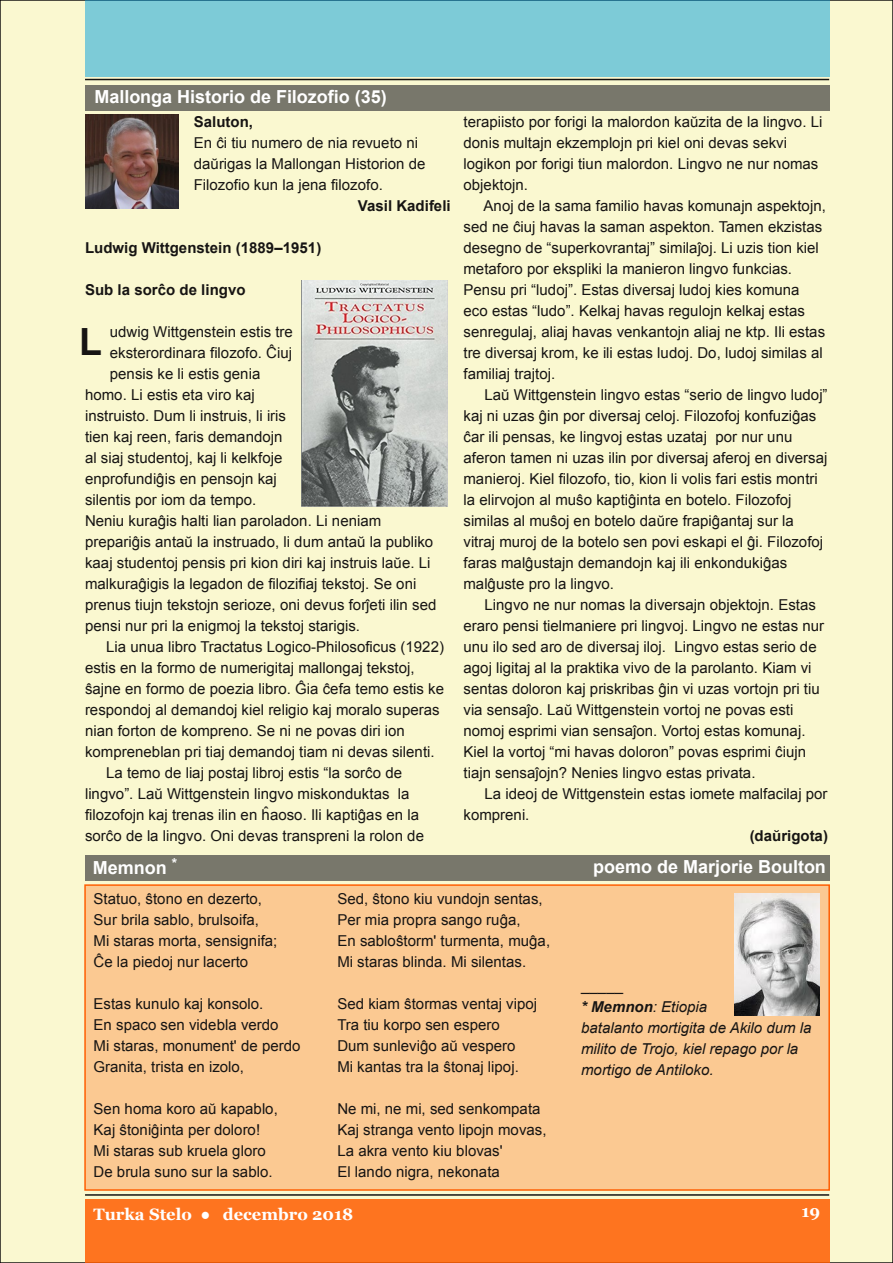
<style>
.page{position:relative;width:893px;height:1263px;background:#faf8d0}
.page>*{position:absolute;margin:0;border:0;box-sizing:border-box;transform-origin:0 0}
.t1{font:700 37.5px "Arial";color:#161413}
.t2{font:700 18px "Arial";color:#fff}
.t3{font:700 16.5px "Georgia";color:#fff}
.t4{font:15px/21px "Arial";letter-spacing:.005em;color:#161413}
.t5{font:italic 15px/21px "Arial";letter-spacing:.005em;color:#161413}
.t6{font:700 15px "Arial";letter-spacing:.005em;color:#161413}
.s1{font-style:normal}
.s2{font-weight:700}
</style>
<div class="page">
<div style="left:85px;top:1199px;width:744px;height:64px;background:#fe741f"></div>
<hr style="left:85px;top:1194px;width:744px;height:2px;background:#161413">
<div style="left:85px;top:0;width:744px;height:77px;background:#7dcbd7"></div>
<hr style="left:85px;top:79px;width:744px;height:1px;background:#161413">
<div style="left:85px;top:885px;width:744px;height:305px;background:#fbc992"></div>
<div style="left:84px;top:884px;width:746px;height:307px;border:2px solid #ff5f03"></div>
<div style="left:85px;top:85px;width:744px;height:26px;background:#78776b"></div>
<img style="left:85px;top:115px;width:93px;height:93px">
<img style="left:301px;top:281px;width:146px;height:226px">
<div style="left:85px;top:855px;width:744px;height:25px;background:#78776b"></div>
<img style="left:734px;top:893px;width:85px;height:122px">
<p class="t2" style="left:94px;top:87px;width:294px">Mallonga Historio de Filozofio (35)</p>
<p class="t6" style="left:194px;top:114px;width:61px">Saluton,</p>
<p class="t4" style="left:194px;top:133px;width:233px">En ĉi tiu numero de nia revueto ni daŭrigas la Mallongan Historion de<br>Filozofio kun la jena filozofo.</p>
<p class="t6" style="left:358px;top:198px;width:94px">Vasil Kadifeli</p>
<p class="t6" style="left:85px;top:240px;width:238px">Ludwig Wittgenstein (1889–1951)</p>
<p class="t6" style="left:85px;top:282px;width:162px">Sub la sorĉo de lingvo</p>
<p class="t4" style="left:110px;top:322px;width:185px">udwig Wittgenstein estis tre</p>
<p class="t4" style="left:110px;top:343px;width:184px">eksterordinara filozofo. Ĉiuj</p>
<p class="t4" style="left:110px;top:364px;width:152px">pensis ke li estis genia</p>
<p class="t4" style="left:85px;top:385px;width:171px">homo. Li estis eta viro kaj</p>
<p class="t4" style="left:85px;top:406px;width:202px">instruisto. Dum li instruis, li iris</p>
<p class="t4" style="left:85px;top:427px;width:199px">tien kaj reen, faris demandojn</p>
<p class="t4" style="left:85px;top:448px;width:199px">al siaj studentoj, kaj li kelkfoje</p>
<p class="t4" style="left:85px;top:469px;width:193px">enprofundiĝis en pensojn kaj</p>
<p class="t4" style="left:85px;top:490px;width:173px">silentis por iom da tempo.</p>
<p class="t4" style="left:85px;top:511px;width:298px">Neniu kuraĝis halti lian paroladon. Li neniam</p>
<p class="t4" style="left:85px;top:532px;width:350px">prepariĝis antaŭ la instruado, li dum antaŭ la publiko</p>
<p class="t4" style="left:85px;top:553px;width:347px">kaaj studentoj pensis pri kion diri kaj instruis laŭe. Li</p>
<p class="t4" style="left:85px;top:574px;width:333px">malkuraĝigis la legadon de filozifiaj tekstoj. Se oni</p>
<p class="t4" style="left:85px;top:595px;width:353px">prenus tiujn tekstojn serioze, oni devus forĵeti ilin sed</p>
<p class="t4" style="left:85px;top:616px;width:277px">pensi nur pri la enigmoj la tekstoj starigis.</p>
<p class="t4" style="left:106px;top:637px;width:339px">Lia unua libro Tractatus Logico-Philosoficus (1922)</p>
<p class="t4" style="left:85px;top:658px;width:331px">estis en la formo de numerigitaj mallongaj tekstoj,</p>
<p class="t4" style="left:85px;top:679px;width:361px">ŝajne en formo de poezia libro. Ĝia ĉefa temo estis ke</p>
<p class="t4" style="left:85px;top:700px;width:356px">respondoj al demandoj kiel religio kaj moralo superas</p>
<p class="t4" style="left:85px;top:721px;width:321px">nian forton de kompreno. Se ni ne povas diri ion</p>
<p class="t4" style="left:85px;top:742px;width:351px">kompreneblan pri tiaj demandoj tiam ni devas silenti.</p>
<p class="t4" style="left:106px;top:763px;width:298px">La temo de liaj postaj libroj estis “la sorĉo de</p>
<p class="t4" style="left:85px;top:784px;width:326px">lingvo”. Laŭ Wittgenstein lingvo miskonduktas la</p>
<p class="t4" style="left:85px;top:805px;width:335px">filozofojn kaj trenas ilin en ĥaoso. Ili kaptiĝas en la</p>
<p class="t4" style="left:85px;top:826px;width:340px">sorĉo de la lingvo. Oni devas transpreni la rolon de</p>
<h1 class="t1" style="left:79px;top:321px;width:24px">L</h1>
<p class="t4" style="left:463px;top:112px;width:360px">terapiisto por forigi la malordon kaŭzita de la lingvo. Li donis multajn ekzemplojn pri kiel oni devas sekvi logikon por forigi tiun malordon. Lingvo ne nur nomas objektojn.</p>
<p class="t4" style="left:463px;top:196px;width:364px;text-indent:20px">Anoj de la sama familio havas komunajn aspektojn, sed ne ĉiuj havas la saman aspekton. Tamen ekzistas desegno de “superkovrantaj” similaĵoj. Li uzis tion kiel metaforo por ekspliki la manieron lingvo funkcias.<br>Pensu pri “ludoj”. Estas diversaj ludoj kies komuna eco estas “ludo”. Kelkaj havas regulojn kelkaj estas senregulaj, aliaj havas venkantojn aliaj ne ktp. Ili estas tre diversaj krom, ke ili estas ludoj. Do, ludoj similas al familiaj trajtoj.</p>
<p class="t4" style="left:463px;top:385px;width:366px;text-indent:21px">Laŭ Wittgenstein lingvo estas “serio de lingvo ludoj” kaj ni uzas ĝin por diversaj celoj. Filozofoj konfuziĝas ĉar ili pensas, ke lingvoj estas uzataj por nur unu aferon tamen ni uzas ilin por diversaj aferoj en diversaj manieroj. Kiel filozofo, tio, kion li volis fari estis montri la elirvojon al muŝo kaptiĝinta en botelo. Filozofoj similas al muŝoj en botelo daŭre frapiĝantaj sur la vitraj muroj de la botelo sen povi eskapi el ĝi. Filozofoj faras malĝustajn demandojn kaj ili enkondukiĝas malĝuste pro la lingvo.</p>
<p class="t4" style="left:463px;top:595px;width:362px;text-indent:21px">Lingvo ne nur nomas la diversajn objektojn. Estas eraro pensi tielmaniere pri lingvoj. Lingvo ne estas nur unu ilo sed aro de diversaj iloj. Lingvo estas serio de agoj ligitaj al la praktika vivo de la parolanto. Kiam vi sentas doloron kaj priskribas ĝin vi uzas vortojn pri tiu via sensaĵo. Laŭ Wittgenstein vortoj ne povas esti nomoj esprimi vian sensaĵon. Vortoj estas komunaj.<br>Kiel la vortoj “mi havas doloron” povas esprimi ĉiujn tiajn sensaĵojn? Nenies lingvo estas privata.</p>
<p class="t4" style="left:463px;top:784px;width:366px;text-indent:21px">La ideoj de Wittgenstein estas iomete malfacilaj por kompreni.</p>
<p class="t6" style="left:750px;top:828px;width:80px">(daŭrigota)</p>
<p class="t2" style="left:93px;top:858px;width:86px">Memnon <sup>*</sup></p>
<p class="t2" style="left:593px;top:856px;width:234px">poemo de Marjorie Boulton</p>
<p class="t4" style="left:94px;top:888px;width:185px">Statuo, ŝtono en dezerto,<br>Sur brila sablo, brulsoifa,<br>Mi staras morta, sensignifa;<br>Ĉe la piedoj nur lacerto</p>
<p class="t4" style="left:94px;top:993px;width:208px">Estas kunulo kaj konsolo.<br>En spaco sen videbla verdo<br>Mi staras, monument' de perdo<br>Granita, trista en izolo,</p>
<p class="t4" style="left:94px;top:1098px;width:186px">Sen homa koro aŭ kapablo,<br>Kaj ŝtoniĝinta per doloro!<br>Mi staras sub kruela gloro<br>De brula suno sur la sablo.</p>
<p class="t4" style="left:337px;top:888px;width:214px">Sed, ŝtono kiu vundojn sentas,<br>Per mia propra sango ruĝa,<br>En sabloŝtorm' turmenta, muĝa,<br>Mi staras blinda. Mi silentas.</p>
<p class="t4" style="left:337px;top:993px;width:201px">Sed kiam ŝtormas ventaj vipoj<br>Tra tiu korpo sen espero<br>Dum sunleviĝo aŭ vespero<br>Mi kantas tra la ŝtonaj lipoj.</p>
<p class="t4" style="left:337px;top:1098px;width:211px">Ne mi, ne mi, sed senkompata<br>Kaj stranga vento lipojn movas,<br>La akra vento kiu blovas'<br>El lando nigra, nekonata</p>
<p class="t5" style="left:581px;top:975px;width:232px"><span class="s1">_____<br></span><span class="s2">* Memnon</span>: Etiopia<br>batalanto mortigita de Akilo dum la milito de Trojo, kiel repago por la mortigo de Antiloko.</p>
<p class="t3" style="left:94px;top:1205px;width:261px">Turka Stelo ● decembro 2018</p>
<p class="t3" style="left:801px;top:1201px;width:20px">19</p>
</div>
